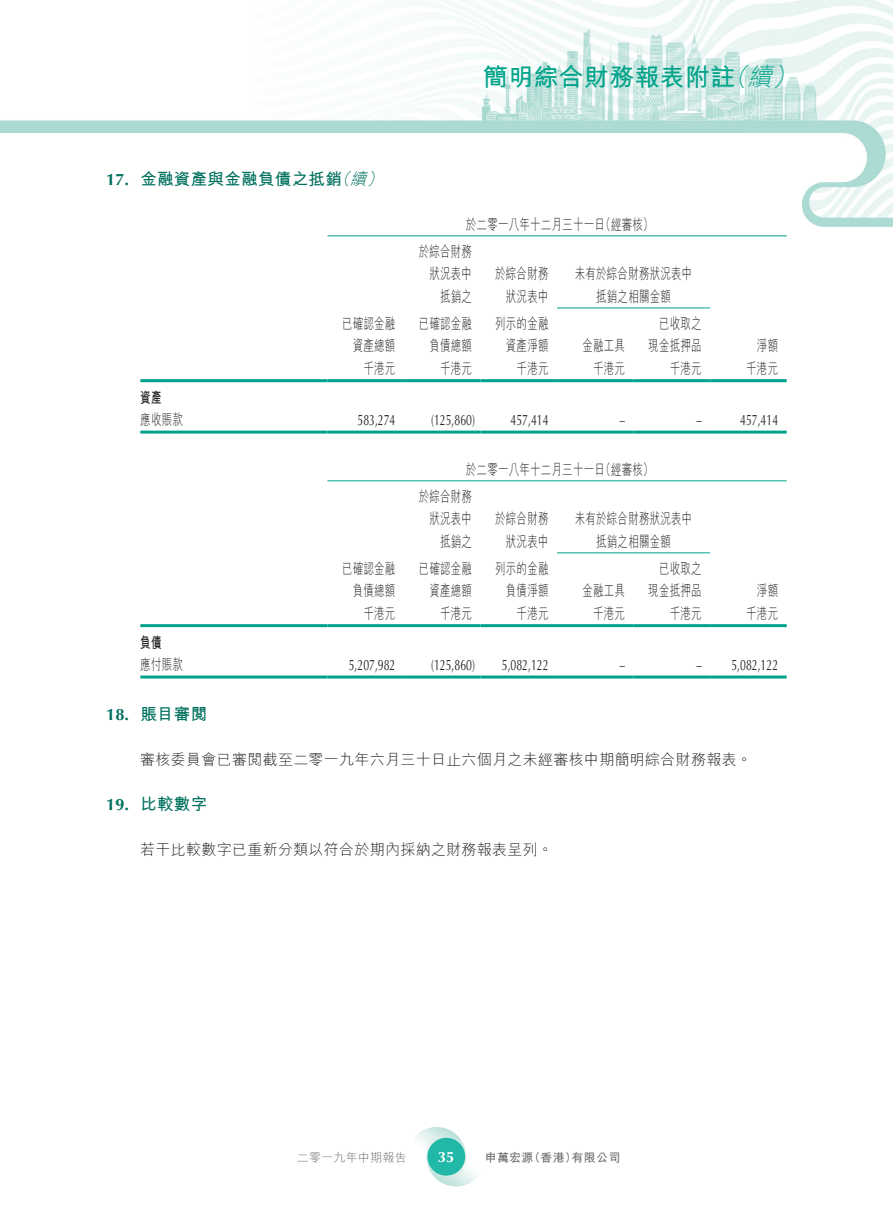
<style>
.page{position:relative;width:893px;height:1212px;background:#fff}
.page>*{position:absolute;margin:0;border:0;box-sizing:border-box;transform-origin:0 0}
.t1{font:700 24.75px "M Hei HK";letter-spacing:.02em;color:#00a38a}
.t2{font:700 16.5px "M Hei HK";letter-spacing:.02em;color:#00705e}
.t3{font:300 15px/22.5px "M Hei HK";letter-spacing:.02em;color:#231f20;text-align:right;scale:.7 1}
.t4{font:15px "Optima LT Std";color:#231f20;scale:.7 1}
.t5{font:300 15px "M Hei HK";letter-spacing:.02em;color:#231f20}
.t6{font:700 15px "M Hei HK";color:#231f20;scale:.7 1}
.t7{font:700 15px "Optima LT Std";color:#fff}
.t8{font:700 12px "M Hei HK";letter-spacing:.02em;color:#6c6d70}
.t9{font:300 12px "M Hei HK";letter-spacing:.02em;color:#6c6d70}
.s1{font-family:"Optima LT Std"}
.s2{font-weight:300;font-style:italic}
</style>
<div class="page">
<img style="left:0;top:0;width:893px;height:237px">
<svg style="left:407px;top:1127px;width:59px;height:59px"></svg>
<svg style="left:426px;top:1127px;width:60px;height:59px"></svg>
<div style="left:427px;top:1138px;width:38px;height:37px;background:#22b8a7;border-radius:50%"></div>
<hr style="left:327px;top:235px;width:460px;height:1px;background:#00a38a">
<hr style="left:557px;top:307px;width:153px;height:1px;background:#00a38a">
<hr style="left:140px;top:379px;width:187px;height:3px;background:#00a38a">
<hr style="left:327px;top:379px;width:77px;height:3px;background:#00a38a">
<hr style="left:404px;top:379px;width:76px;height:3px;background:#00a38a">
<hr style="left:480px;top:379px;width:77px;height:3px;background:#00a38a">
<hr style="left:557px;top:379px;width:77px;height:3px;background:#00a38a">
<hr style="left:634px;top:379px;width:76px;height:3px;background:#00a38a">
<hr style="left:710px;top:379px;width:77px;height:3px;background:#00a38a">
<hr style="left:140px;top:431px;width:187px;height:3px;background:#00a38a">
<hr style="left:327px;top:431px;width:77px;height:3px;background:#00a38a">
<hr style="left:404px;top:431px;width:76px;height:3px;background:#00a38a">
<hr style="left:480px;top:431px;width:77px;height:3px;background:#00a38a">
<hr style="left:557px;top:431px;width:77px;height:3px;background:#00a38a">
<hr style="left:634px;top:431px;width:76px;height:3px;background:#00a38a">
<hr style="left:710px;top:431px;width:77px;height:3px;background:#00a38a">
<hr style="left:327px;top:480px;width:460px;height:1px;background:#00a38a">
<hr style="left:557px;top:552px;width:153px;height:1px;background:#00a38a">
<hr style="left:140px;top:624px;width:187px;height:3px;background:#00a38a">
<hr style="left:327px;top:624px;width:77px;height:3px;background:#00a38a">
<hr style="left:404px;top:624px;width:76px;height:3px;background:#00a38a">
<hr style="left:480px;top:624px;width:77px;height:3px;background:#00a38a">
<hr style="left:557px;top:624px;width:77px;height:3px;background:#00a38a">
<hr style="left:634px;top:624px;width:76px;height:3px;background:#00a38a">
<hr style="left:710px;top:624px;width:77px;height:3px;background:#00a38a">
<hr style="left:140px;top:675px;width:187px;height:3px;background:#00a38a">
<hr style="left:327px;top:675px;width:77px;height:3px;background:#00a38a">
<hr style="left:404px;top:675px;width:76px;height:3px;background:#00a38a">
<hr style="left:480px;top:675px;width:77px;height:3px;background:#00a38a">
<hr style="left:557px;top:675px;width:77px;height:3px;background:#00a38a">
<hr style="left:634px;top:675px;width:76px;height:3px;background:#00a38a">
<hr style="left:710px;top:675px;width:77px;height:3px;background:#00a38a">
<p class="t2" style="left:106px;top:167px;width:282px"><span class="s1">17.</span> 金融資產與金融負債之抵銷<span class="s2">（續）</span></p>
<h1 class="t1" style="left:483px;top:59px;width:321px">簡明綜合財務報表附註<span class="s2">（續）</span></h1>
<p class="t3" style="left:419px;top:211px;width:337px;line-height:27px;text-align:left;text-indent:47px">於二零一八年十二月三十一日（經審核）於綜合財務</p>
<p class="t3" style="left:429px;top:262px;width:62px">狀況表中抵銷之</p>
<p class="t3" style="left:495px;top:262px;width:78px">於綜合財務狀況表中</p>
<p class="t3" style="left:575px;top:262px;width:170px;text-align:center">未有於綜合財務狀況表中抵銷之相關金額</p>
<p class="t3" style="left:342px;top:312px;width:78px">已確認金融資產總額</p>
<p class="t3" style="left:419px;top:312px;width:78px">已確認金融負債總額</p>
<p class="t3" style="left:495px;top:312px;width:78px">列示的金融資產淨額</p>
<p class="t3" style="left:582px;top:334px;width:62px">金融工具</p>
<p class="t3" style="left:648px;top:312px;width:78px">已收取之現金抵押品</p>
<p class="t3" style="left:757px;top:334px;width:32px">淨額</p>
<p class="t3" style="left:364px;top:357px;width:47px">千港元</p>
<p class="t3" style="left:440px;top:357px;width:47px">千港元</p>
<p class="t3" style="left:517px;top:357px;width:47px">千港元</p>
<p class="t3" style="left:593px;top:357px;width:47px">千港元</p>
<p class="t3" style="left:670px;top:357px;width:47px">千港元</p>
<p class="t3" style="left:746px;top:357px;width:47px">千港元</p>
<p class="t6" style="left:140px;top:386px;width:32px">資產</p>
<p class="t3" style="left:140px;top:408px;width:62px">應收賬款</p>
<p class="t4" style="left:357px;top:411px;width:56px">583,274</p>
<p class="t4" style="left:431px;top:411px;width:64px">(125,860)</p>
<p class="t4" style="left:511px;top:411px;width:56px">457,414</p>
<p class="t4" style="left:620px;top:411px;width:9px">–</p>
<p class="t4" style="left:696px;top:411px;width:9px">–</p>
<p class="t4" style="left:740px;top:411px;width:56px">457,414</p>
<p class="t3" style="left:419px;top:455px;width:337px;line-height:27px;text-align:left;text-indent:47px">於二零一八年十二月三十一日（經審核）於綜合財務</p>
<p class="t3" style="left:429px;top:507px;width:62px">狀況表中抵銷之</p>
<p class="t3" style="left:495px;top:507px;width:78px">於綜合財務狀況表中</p>
<p class="t3" style="left:575px;top:507px;width:170px;text-align:center">未有於綜合財務狀況表中抵銷之相關金額</p>
<p class="t3" style="left:342px;top:557px;width:78px">已確認金融負債總額</p>
<p class="t3" style="left:419px;top:557px;width:78px">已確認金融資產總額</p>
<p class="t3" style="left:495px;top:557px;width:78px">列示的金融負債淨額</p>
<p class="t3" style="left:648px;top:557px;width:78px">已收取之現金抵押品</p>
<p class="t3" style="left:582px;top:579px;width:62px">金融工具</p>
<p class="t3" style="left:757px;top:579px;width:32px">淨額</p>
<p class="t3" style="left:364px;top:602px;width:47px">千港元</p>
<p class="t3" style="left:440px;top:602px;width:47px">千港元</p>
<p class="t3" style="left:517px;top:602px;width:47px">千港元</p>
<p class="t3" style="left:593px;top:602px;width:47px">千港元</p>
<p class="t3" style="left:670px;top:602px;width:47px">千港元</p>
<p class="t3" style="left:746px;top:602px;width:47px">千港元</p>
<p class="t6" style="left:140px;top:631px;width:32px">負債</p>
<p class="t3" style="left:140px;top:653px;width:62px">應付賬款</p>
<p class="t4" style="left:349px;top:656px;width:68px">5,207,982</p>
<p class="t4" style="left:431px;top:656px;width:64px">(125,860)</p>
<p class="t4" style="left:502px;top:656px;width:68px">5,082,122</p>
<p class="t4" style="left:620px;top:656px;width:9px">–</p>
<p class="t4" style="left:696px;top:656px;width:118px">– 5,082,122</p>
<p class="t2" style="left:106px;top:702px;width:103px"><span class="s1">18.</span> 賬目審閱</p>
<p class="t5" style="left:140px;top:751px;width:613px">審核委員會已審閱截至二零一九年六月三十日止六個月之未經審核中期簡明綜合財務報表。</p>
<p class="t2" style="left:106px;top:792px;width:103px"><span class="s1">19.</span> 比較數字</p>
<p class="t5" style="left:140px;top:841px;width:414px">若干比較數字已重新分類以符合於期內採納之財務報表呈列。</p>
<p class="t9" style="left:297px;top:1151px;width:111px">二零一九年中期報告</p>
<p class="t7" style="left:438px;top:1148px;width:18px">35</p>
<p class="t8" style="left:485px;top:1149px;width:137px">申萬宏源（香港）有限公司</p>
</div>
